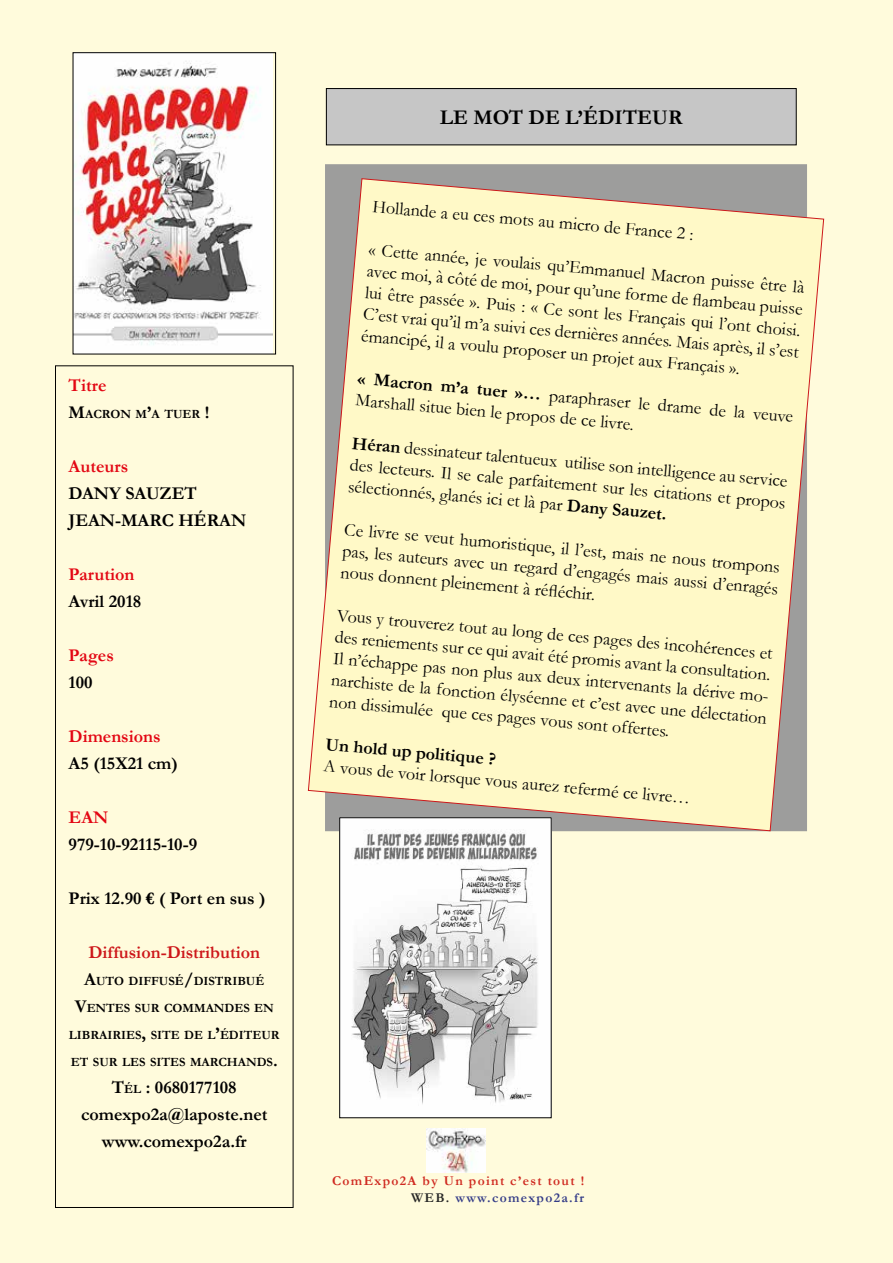
<style>
.page{position:relative;width:893px;height:1263px;background:#fffbdc}
.page>*{position:absolute;margin:0;border:0;box-sizing:border-box;transform-origin:0 0}
.t1{font:700 21px "Garamond";color:#000}
.t2{font:18px/21.6px "Garamond";color:#000;text-align:justify}
.t3{font:700 18px/27px "Garamond";color:#000}
.t4{font:700 18px "Garamond";color:#e30613}
.t5{font:700 18px "Garamond";color:#cd171a}
.t6{font:700 13.5px/16.5px "Garamond";letter-spacing:.1em;color:#cf2920;text-align:right}
.t7{font:700 12.6px/27px "Garamond";color:#000;text-align:center}
.s1{font-size:18px}
.s2{font-style:inherit}
.s3{font-size:12.6px}
.s4{font-weight:700}
.s5{color:#282827}
.s6{color:#333b87}
</style>
<div class="page">
<img style="left:426px;top:1129px;width:60px;height:44px">
<div style="left:325px;top:164px;width:482px;height:667px;background:#9d9d9c;border:3px solid #9d9d9c"></div>
<svg style="left:308px;top:178px;width:516px;height:654px"></svg>
<div style="left:55px;top:365px;width:238px;height:843px;border:1px solid #000"></div>
<div style="left:326px;top:89px;width:470px;height:56px;background:#c6c6c6"></div>
<div style="left:326px;top:88px;width:471px;height:57px;border:1px solid #000"></div>
<img style="left:75px;top:54px;width:197px;height:298px">
<div style="left:73px;top:52px;width:203px;height:302px;border:1px solid #000"></div>
<img style="left:341px;top:819px;width:208px;height:297px">
<div style="left:339px;top:817px;width:212px;height:301px;border:1px solid #000"></div>
<p class="t4" style="left:69px;top:373px;width:39px">Titre</p>
<p class="t7" style="left:69px;top:400px;width:142px"><span class="s1">M</span>ACRON M<span class="s1">’</span>A TUER <span class="s1">!</span></p>
<p class="t4" style="left:69px;top:454px;width:61px">Auteurs</p>
<p class="t3" style="left:69px;top:480px;width:179px">DANY SAUZET<br>JEAN-MARC HÉRAN</p>
<p class="t4" style="left:69px;top:562px;width:67px">Parution</p>
<p class="t3" style="left:69px;top:588px;width:74px">Avril 2018</p>
<p class="t4" style="left:69px;top:643px;width:47px">Pages</p>
<p class="t3" style="left:69px;top:669px;width:26px">100</p>
<p class="t4" style="left:69px;top:724px;width:94px">Dimensions</p>
<p class="t3" style="left:69px;top:750px;width:111px">A5 (15X21 cm)</p>
<p class="t4" style="left:69px;top:805px;width:41px">EAN</p>
<p class="t3" style="left:69px;top:831px;width:130px">979-10-92115-10-9</p>
<p class="t3" style="left:69px;top:885px;width:198px">Prix 12.90 € ( Port en sus )</p>
<p class="t5" style="left:89px;top:940px;width:173px">Diffusion-Distribution</p>
<p class="t7" style="left:69px;top:967px;width:212px"><span class="s1">A</span>UTO DIFFUSÉ<span class="s1">/</span>DISTRIBUÉ<br><span class="s1">V</span>ENTES SUR COMMANDES EN<br>LIBRAIRIES<span class="s1">,</span> SITE DE L<span class="s1">’</span>ÉDITEUR<br>ET SUR LES SITES MARCHANDS<span class="s1">.</span></p>
<p class="t3" style="left:81px;top:1074px;width:188px;text-align:center"><span class="s2">T</span><span class="s3">ÉL</span> <span class="s2">: 0680177108 </span>comexpo2a@laposte.net www.comexpo2a.fr</p>
<p class="t1" style="left:440px;top:103px;width:244px">LE MOT DE L’ÉDITEUR</p>
<p class="t2" style="left:374px;top:195px;width:324px;rotate:5deg">Hollande a eu ces mots au micro de France 2 :</p>
<p class="t2" style="left:370px;top:238px;width:439px;rotate:5deg">« Cette année, je voulais qu’Emmanuel Macron puisse être là avec moi, à côté de moi, pour qu’une forme de fl ambeau puisse lui être passée ». Puis : « Ce sont les Français qui l’ont choisi.<br>C’est vrai qu’il m’a suivi ces dernières années. Mais après, il s’est émancipé, il a voulu proposer un projet aux Français ».</p>
<p class="t2" style="left:359px;top:367px;width:439px;rotate:5deg"><span class="s4">« Macron m’a tuer »…</span> paraphraser le drame de la veuve<br>Marshall situe bien le propos de ce livre.</p>
<p class="t2" style="left:353px;top:432px;width:439px;rotate:5deg"><span class="s4">Héran</span> dessinateur talentueux utilise son intelligence au service des lecteurs. Il se cale parfaitement sur les citations et propos sélectionnés, glanés ici et là par <span class="s4">Dany Sauzet.</span></p>
<p class="t2" style="left:345px;top:518px;width:439px;rotate:5deg">Ce livre se veut humoristique, il l’est, mais ne nous trompons pas, les auteurs avec un regard d’engagés mais aussi d’enragés nous donnent pleinement à réfl échir.</p>
<p class="t2" style="left:338px;top:604px;width:442px;text-align:left;rotate:5deg">Vous y trouverez tout au long de ces pages des incohérences et des reniements sur ce qui avait été promis avant la consultation.<br>Il n’échappe pas non plus aux deux intervenants la dérive mo&shy;narchiste de la fonction élyséenne et c’est avec une délectation non dissimulée que ces pages vous sont offertes.</p>
<p class="t3" style="left:327px;top:731px;width:172px;rotate:5deg">Un hold up politique ?</p>
<p class="t2" style="left:325px;top:754px;width:370px;rotate:5deg">A vous de voir lorsque vous aurez refermé ce livre…</p>
<p class="t6" style="left:332px;top:1173px;width:254px">ComExpo2A by Un point c’est tout !<br><span class="s5">WEB.</span> <span class="s6">www.comexpo2a.fr</span></p>
</div>
